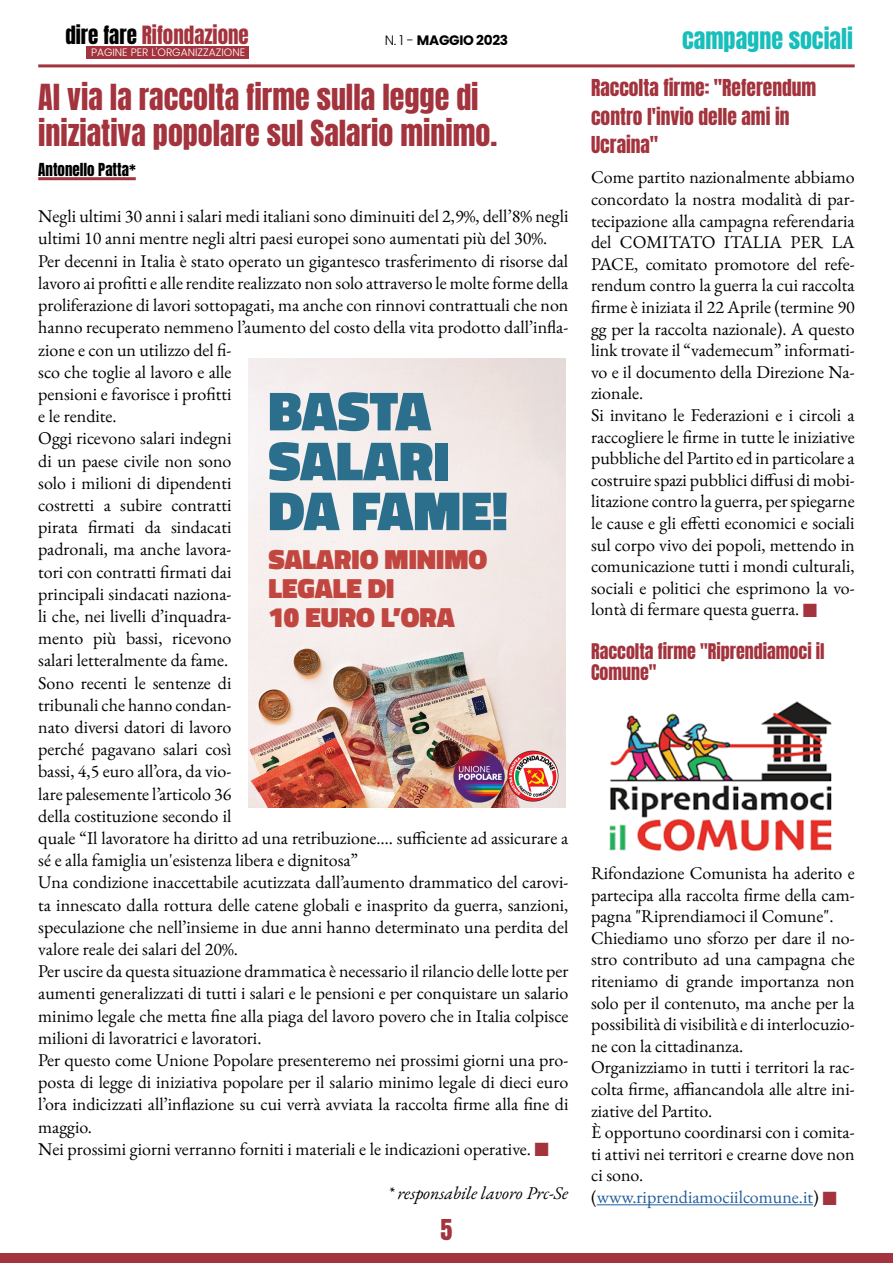
<style>
.page{position:relative;width:893px;height:1263px;background:#fff}
.page>*{position:absolute;margin:0;border:0;box-sizing:border-box;transform-origin:0 0}
.t1{font:900 55.95px/49.9px "Titillium Web";color:#2c6f8c}
.Titolo_articolo{font:30px/36px "Anton";color:#a3333d}
.t2{font:900 28.05px/29px "Titillium Web";color:#c24640}
.Autore_articolo{font:24px "Anton";color:#17bebb}
.t3{font:24px "Anton";color:#a3333d}
.t4{font:21px "Anton";color:#a3333d}
.Titolo_articolo-2{font:19.5px/28.5px "Anton";color:#a3333d}
.Testo{font:18px/22.2px "EB Garamond";color:#000;text-align:justify}
.Titolo_articolo-3{font:18px/21.6px "Anton";color:#a3333d}
.Testo-2{font:18px "EB Garamond";color:#215e9e}
.Testo-3{font:italic 18px "EB Garamond";color:#000}
.Titolo_articolo-4{font:15px "Anton";color:#000}
.t5{font:700 13.65px "Poppins";letter-spacing:-.02em;color:#000}
.t6{font:300 10.8px "Poppins";color:#fff}
.s1{color:#000}
.s2{font-weight:300}
.s3{font-family:"Anton";color:#a3333d}
</style>
<div class="page">
<div style="left:0;top:1253px;width:893px;height:10px;background:#a3333d"></div>
<div style="left:87px;top:46px;width:162px;height:13px;background:#a3333d"></div>
<hr style="left:38px;top:64px;width:817px;height:3px;background:#a3333d">
<hr style="left:38px;top:177px;width:98px;height:3px;background:#a3333d">
<img style="left:248px;top:358px;width:318px;height:450px">
<hr style="left:597px;top:1204px;width:216px;height:1px;background:#215e9e">
<img style="left:609px;top:701px;width:223px;height:151px">
<img style="left:506px;top:749px;width:53px;height:54px">
<img style="left:453px;top:751px;width:51px;height:51px">
<p class="t4" style="left:65px;top:24px;width:185px"><span class="s1">dire fare</span> Rifondazione</p>
<p class="t6" style="left:91px;top:46px;width:156px">PAGINE PER L'ORGANIZZAZIONE</p>
<p class="t5" style="left:385px;top:33px;width:125px"><span class="s2">N. 1 -</span> MAGGIO 2023</p>
<p class="Autore_articolo" style="left:682px;top:27px;width:172px">campagne sociali</p>
<p class="Titolo_articolo" style="left:38px;top:81px;width:460px">Al via la raccolta firme sulla legge di iniziativa popolare sul Salario minimo.</p>
<p class="Titolo_articolo-4" style="left:38px;top:162px;width:99px">Antonello Patta*</p>
<p class="Titolo_articolo-2" style="left:591px;top:75px;width:227px">Raccolta firme: "Referendum contro l'invio delle ami in<br>Ucraina"</p>
<p class="Testo" style="left:591px;top:167px;width:265px;line-height:21.6px">Come partito nazionalmente abbiamo concordato la nostra modalità di par&shy;tecipazione alla campagna referendaria del COMITATO ITALIA PER LA PACE, comitato promotore del refe&shy;rendum contro la guerra la cui raccolta firme è iniziata il 22 Aprile (termine 90 gg per la raccolta nazionale). A questo link trovate il “vademecum” informati&shy;vo e il documento della Direzione Na&shy;zionale.</p>
<p class="Testo" style="left:591px;top:404px;width:265px;line-height:21.6px">Si invitano le Federazioni e i circoli a raccogliere le firme in tutte le iniziative pubbliche del Partito ed in particolare a costruire spazi pubblici diffusi di mobi&shy;litazione contro la guerra, per spiegarne le cause e gli effetti economici e sociali sul corpo vivo dei popoli, mettendo in comunicazione tutti i mondi culturali, sociali e politici che esprimono la vo&shy;lontà di fermare questa guerra. <span class="s3">■</span></p>
<p class="Testo" style="left:38px;top:205px;width:532px">Negli ultimi 30 anni i salari medi italiani sono diminuiti del 2,9%, dell’8% negli ultimi 10 anni mentre negli altri paesi europei sono aumentati più del 30%.</p>
<p class="Testo" style="left:38px;top:250px;width:532px;text-align:left">Per decenni in Italia è stato operato un gigantesco trasferimento di risorse dal lavoro ai profitti e alle rendite realizzato non solo attraverso le molte forme della proliferazione di lavori sottopagati, ma anche con rinnovi contrattuali che non hanno recuperato nemmeno l’aumento del costo della vita prodotto dall’infla&shy;zione e con un utilizzo del fi-<br>sco che toglie al lavoro e alle<br>pensioni e favorisce i profitti<br>e le rendite.</p>
<p class="Testo" style="left:38px;top:427px;width:195px">Oggi ricevono salari indegni di un paese civile non sono solo i milioni di dipendenti costretti a subire contratti pirata firmati da sindacati padronali, ma anche lavora&shy;tori con contratti firmati dai principali sindacati naziona&shy;li che, nei livelli d’inquadra&shy;mento più bassi, ricevono salari letteralmente da fame.</p>
<p class="Testo" style="left:38px;top:671px;width:532px;text-align:left">Sono recenti le sentenze di<br>tribunali che hanno condan-<br>nato diversi datori di lavoro<br>perché pagavano salari così<br>bassi, 4,5 euro all’ora, da vio-<br>lare palesemente l’articolo 36<br>della costituzione secondo il<br>quale “Il lavoratore ha diritto ad una retribuzione…. sufficiente ad assicurare a sé e alla famiglia un'esistenza libera e dignitosa”</p>
<p class="Testo" style="left:38px;top:871px;width:532px">Una condizione inaccettabile acutizzata dall’aumento drammatico del carovi&shy;ta innescato dalla rottura delle catene globali e inasprito da guerra, sanzioni, speculazione che nell’insieme in due anni hanno determinato una perdita del valore reale dei salari del 20%.</p>
<p class="Testo" style="left:38px;top:960px;width:532px">Per uscire da questa situazione drammatica è necessario il rilancio delle lotte per aumenti generalizzati di tutti i salari e le pensioni e per conquistare un salario minimo legale che metta fine alla piaga del lavoro povero che in Italia colpisce milioni di lavoratrici e lavoratori.</p>
<p class="Testo" style="left:38px;top:1049px;width:532px">Per questo come Unione Popolare presenteremo nei prossimi giorni una pro&shy;posta di legge di iniziativa popolare per il salario minimo legale di dieci euro l’ora indicizzati all’inflazione su cui verrà avviata la raccolta firme alla fine di maggio.</p>
<p class="Testo" style="left:38px;top:1138px;width:512px">Nei prossimi giorni verranno forniti i materiali e le indicazioni operative. <span class="s3">■</span></p>
<p class="Testo-3" style="left:388px;top:1181px;width:182px">* responsabile lavoro Prc-Se</p>
<p class="t1" style="left:268px;top:386px;width:241px">BASTA<br>SALARI<br>DA FAME!</p>
<p class="t2" style="left:268px;top:545px;width:220px">SALARIO MINIMO<br>LEGALE DI<br>10 EURO L’ORA</p>
<p class="Titolo_articolo-3" style="left:591px;top:642px;width:235px">Raccolta firme "Riprendiamoci il<br>Comune"</p>
<p class="Testo" style="left:591px;top:862px;width:265px;line-height:21.6px">Rifondazione Comunista ha aderito e partecipa alla raccolta firme della cam&shy;pagna "Riprendiamoci il Comune".</p>
<p class="Testo" style="left:591px;top:927px;width:265px;line-height:21.6px">Chiediamo uno sforzo per dare il no&shy;stro contributo ad una campagna che riteniamo di grande importanza non solo per il contenuto, ma anche per la possibilità di visibilità e di interlocuzio&shy;ne con la cittadinanza.</p>
<p class="Testo" style="left:591px;top:1057px;width:265px;line-height:21.6px">Organizziamo in tutti i territori la rac&shy;colta firme, affiancandola alle altre ini&shy;ziative del Partito.</p>
<p class="Testo" style="left:591px;top:1121px;width:265px;line-height:21.6px">È opportuno coordinarsi con i comita&shy;ti attivi nei territori e crearne dove non ci sono.</p>
<p class="Testo-2" style="left:591px;top:1185px;width:247px"><span class="s1">(</span>www.riprendiamociilcomune.it<span class="s1">)</span> <span class="s3">■</span></p>
<h3 class="t3" style="left:441px;top:1218px;width:13px">5</h3>
</div>
